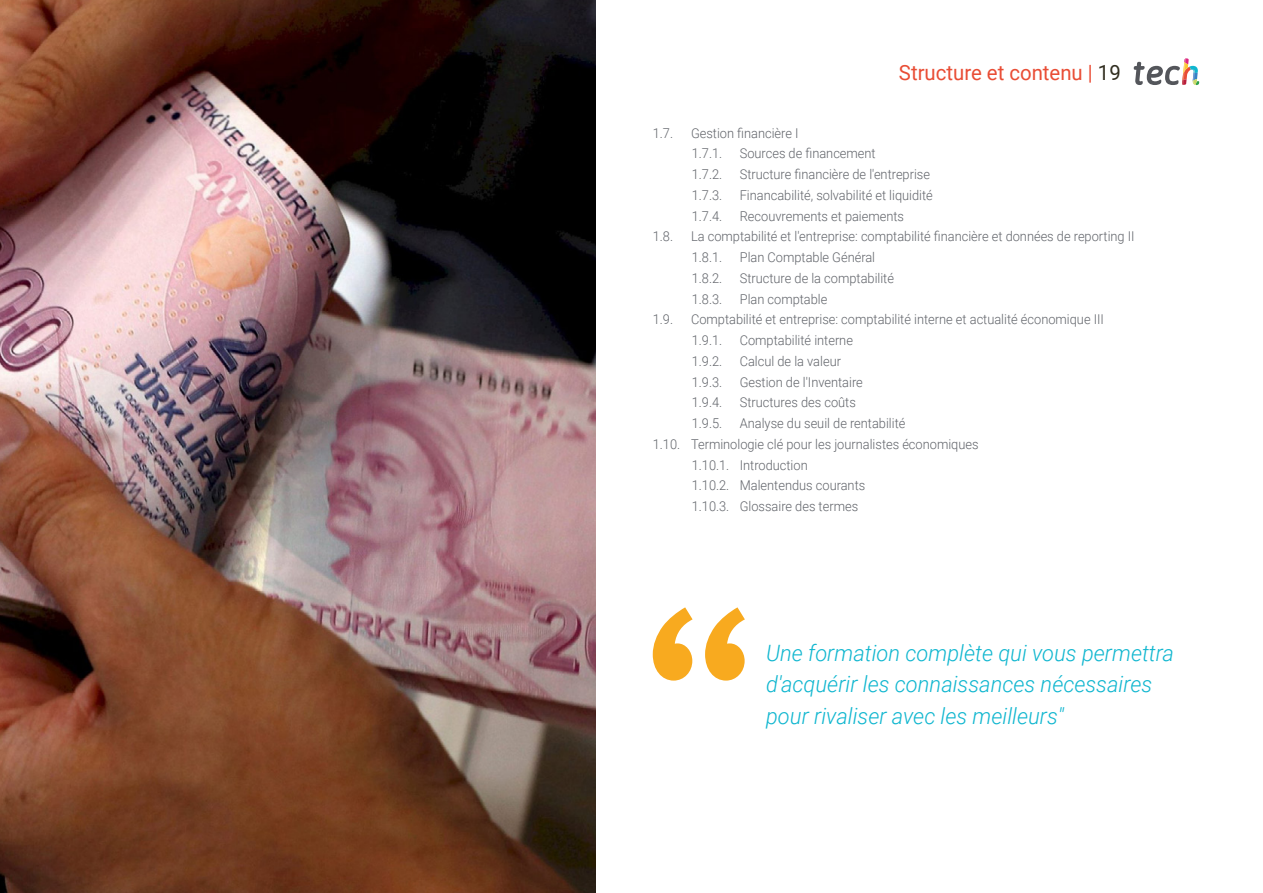
<style>
.page{position:relative;width:1263px;height:893px;background:#fff}
.page>*{position:absolute;margin:0;border:0;box-sizing:border-box;transform-origin:0 0}
.t1{font:italic 300 22.5px/31.5px "Roboto";color:#0fb6cf}
.t2{font:21px "Roboto";color:#e94d35}
.t3{font:300 13.5px/20.7px "Roboto";color:#61646a;scale:.95 1}
.s1{color:#312e20}
</style>
<div class="page">
<img style="left:0;top:0;width:595px;height:893px">
<svg style="left:653px;top:607px;width:92px;height:74px"></svg>
<svg style="left:1134px;top:58px;width:65px;height:27px"></svg>
<p class="t3" style="left:653px;top:122px;width:23px">1.7.</p>
<p class="t3" style="left:691px;top:122px;width:115px">Gestion financière I<br>1.7.1.</p>
<p class="t3" style="left:740px;top:143px;width:145px">Sources de financement</p>
<h2 class="t2" style="left:899px;top:57px;width:223px">Structure et contenu | <span class="s1">19</span></h2>
<p class="t3" style="left:692px;top:164px;width:34px">1.7.2.</p>
<p class="t3" style="left:740px;top:164px;width:202px">Structure financière de l'entreprise</p>
<p class="t3" style="left:692px;top:184px;width:34px">1.7.3.</p>
<p class="t3" style="left:740px;top:184px;width:205px">Financabilité, solvabilité et liquidité</p>
<p class="t3" style="left:692px;top:205px;width:34px">1.7.4.</p>
<p class="t3" style="left:740px;top:205px;width:175px">Recouvrements et paiements</p>
<p class="t3" style="left:653px;top:226px;width:23px">1.8.</p>
<p class="t3" style="left:691px;top:226px;width:468px">La comptabilité et l'entreprise: comptabilité financière et données de reporting II<br>1.8.1.</p>
<p class="t3" style="left:740px;top:247px;width:144px">Plan Comptable Général</p>
<p class="t3" style="left:692px;top:267px;width:34px">1.8.2.</p>
<p class="t3" style="left:740px;top:267px;width:164px">Structure de la comptabilité</p>
<p class="t3" style="left:692px;top:288px;width:34px">1.8.3.</p>
<p class="t3" style="left:740px;top:288px;width:94px">Plan comptable</p>
<p class="t3" style="left:653px;top:309px;width:23px">1.9.</p>
<p class="t3" style="left:691px;top:309px;width:436px">Comptabilité et entreprise: comptabilité interne et actualité économique III<br>1.9.1.</p>
<p class="t3" style="left:740px;top:330px;width:121px">Comptabilité interne</p>
<p class="t3" style="left:692px;top:350px;width:34px">1.9.2.</p>
<p class="t3" style="left:740px;top:350px;width:108px">Calcul de la valeur</p>
<p class="t3" style="left:692px;top:371px;width:34px">1.9.3.</p>
<p class="t3" style="left:740px;top:371px;width:131px">Gestion de l'Inventaire</p>
<p class="t3" style="left:692px;top:392px;width:34px">1.9.4.</p>
<p class="t3" style="left:740px;top:392px;width:124px">Structures des coûts</p>
<p class="t3" style="left:692px;top:413px;width:34px">1.9.5.</p>
<p class="t3" style="left:740px;top:413px;width:176px">Analyse du seuil de rentabilité</p>
<p class="t3" style="left:653px;top:433px;width:344px">1.10. Terminologie clé pour les journalistes économiques</p>
<p class="t3" style="left:692px;top:454px;width:124px">1.10.1. Introduction</p>
<p class="t3" style="left:692px;top:475px;width:184px">1.10.2. Malentendus courants</p>
<p class="t3" style="left:692px;top:496px;width:177px">1.10.3. Glossaire des termes</p>
<h1 class="t1" style="left:766px;top:636px;width:409px">Une formation complète qui vous permettra d'acquérir les connaissances nécessaires pour rivaliser avec les meilleurs"</h1>
</div>
